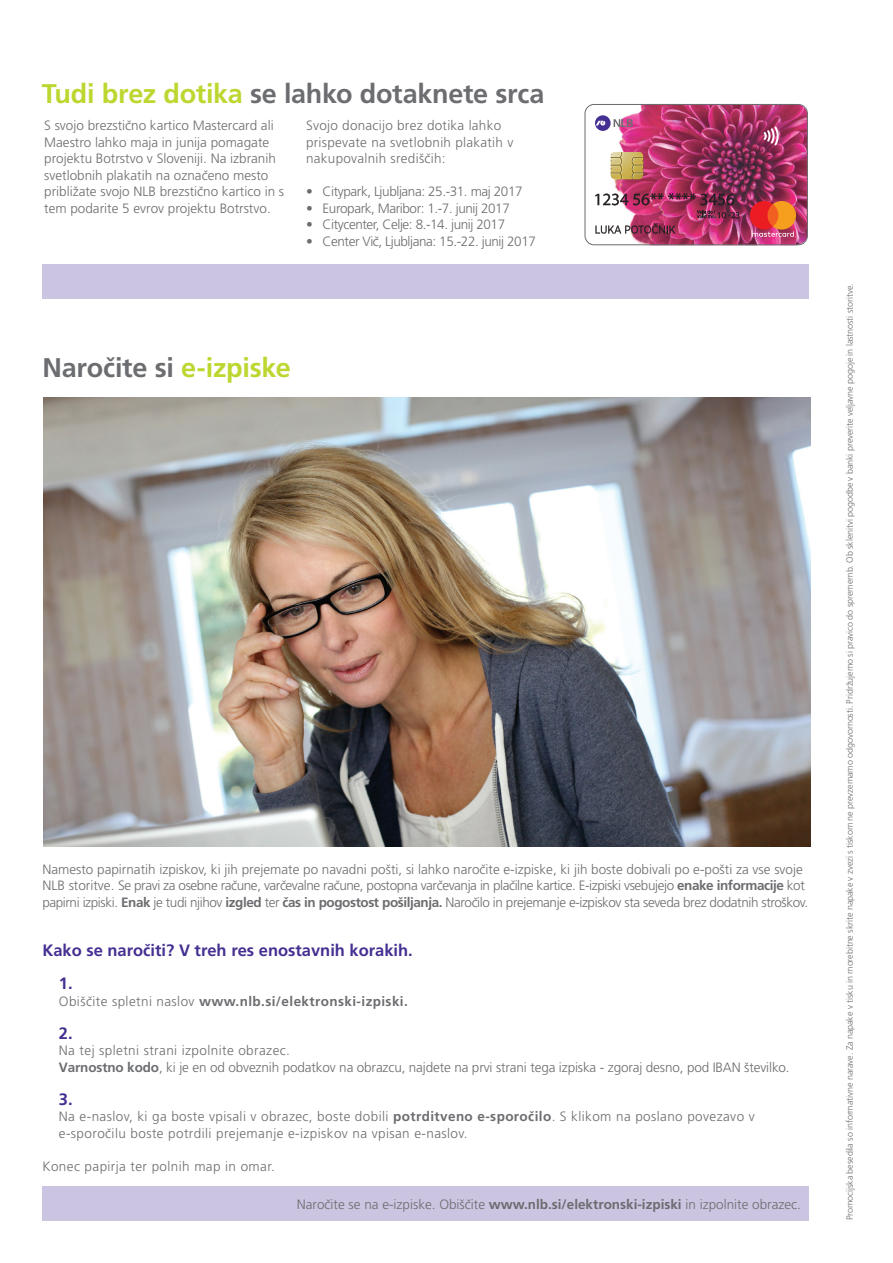
<style>
.page{position:relative;width:893px;height:1263px;background:#fff}
.page>*{position:absolute;margin:0;border:0;box-sizing:border-box;transform-origin:0 0}
.t1{font:700 27px "Frutiger LT Std";letter-spacing:-.01em;color:#6c6d70}
.t2{font:700 16.5px/33px "Frutiger LT Std";color:#452f92}
.t3{font:300 13.5px/16.5px "Frutiger LT Std";letter-spacing:-.03em;color:#6c6d70}
.t4{font:300 13.5px/16.5px "Frutiger LT Std";color:#6c6d70}
.t5{font:300 13.5px/16.5px "Frutiger LT Std";letter-spacing:.03em;color:#6c6d70}
.t6{font:300 13.5px/16.5px "Frutiger LT Std";letter-spacing:.02em;color:#6c6d70}
.t7{font:300 13.5px "Frutiger LT Std";color:#6c6b6f}
.t8{font:700 13.5px "Frutiger LT Std";letter-spacing:.03em;color:#6c6d70}
.t9{font:300 9px "Frutiger LT Std";letter-spacing:-.01em;color:#6c6b6f}
.s1{color:#bed630}
.s2{font-weight:700}
.s3{font-weight:300}
</style>
<div class="page">
<div style="left:43px;top:1186px;width:766px;height:34px;background:#ccc5e1"></div>
<div style="left:42px;top:264px;width:767px;height:34px;background:#ccc5e1"></div>
<img style="left:584px;top:104px;width:224px;height:141px">
<img style="left:43px;top:398px;width:767px;height:448px">
<h1 class="t1" style="left:42px;top:77px;width:504px"><span class="s1">Tudi brez dotika</span> se lahko dotaknete srca</h1>
<p class="t4" style="left:44px;top:117px;width:242px">S svojo brezstično kartico Mastercard ali Maestro lahko maja in junija pomagate projektu Botrstvo v Sloveniji. Na izbranih svetlobnih plakatih na označeno mesto približate svojo NLB brezstično kartico in s tem podarite 5 evrov projektu Botrstvo.</p>
<p class="t6" style="left:306px;top:117px;width:209px">Svojo donacijo brez dotika lahko prispevate na svetlobnih plakatih v nakupovalnih središčih:</p>
<p class="t3" style="left:306px;top:183px;width:218px">• Citypark, Ljubljana: 25.-31. maj 2017</p>
<p class="t3" style="left:306px;top:200px;width:205px">• Europark, Maribor: 1.-7. junij 2017</p>
<p class="t3" style="left:306px;top:216px;width:201px">• Citycenter, Celje: 8.-14. junij 2017</p>
<p class="t3" style="left:306px;top:233px;width:231px">• Center Vič, Ljubljana: 15.-22. junij 2017</p>
<h1 class="t1" style="left:42px;top:352px;width:250px">Naročite si <span class="s1">e-izpiske</span></h1>
<p class="t3" style="left:42px;top:861px;width:767px">Namesto papirnatih izpiskov, ki jih prejemate po navadni pošti, si lahko naročite e-izpiske, ki jih boste dobivali po e-pošti za vse svoje<br>NLB storitve. Se pravi za osebne račune, varčevalne račune, postopna varčevanja in plačilne kartice. E-izpiski vsebujejo <span class="s2">enake informacije</span> kot papirni izpiski. <span class="s2">Enak</span> je tudi njihov <span class="s2">izgled</span> ter <span class="s2">čas in pogostost pošiljanja.</span> Naročilo in prejemanje e-izpiskov sta seveda brez dodatnih stroškov.</p>
<p class="t2" style="left:59px;top:934px;width:355px;text-indent:-16px">Kako se naročiti? V treh res enostavnih korakih.<br>1.</p>
<p class="t8" style="left:59px;top:993px;width:350px"><span class="s3">Obiščite spletni naslov</span> www.nlb.si/elektronski-izpiski.</p>
<p class="t2" style="left:59px;top:1016px;width:15px">2.</p>
<p class="t4" style="left:59px;top:1042px;width:732px">Na tej spletni strani izpolnite obrazec.<br><span class="s2">Varnostno kodo</span>, ki je en od obveznih podatkov na obrazcu, najdete na prvi strani tega izpiska - zgoraj desno, pod IBAN številko.</p>
<p class="t2" style="left:59px;top:1082px;width:15px">3.</p>
<p class="t5" style="left:59px;top:1108px;width:697px">Na e-naslov, ki ga boste vpisali v obrazec, boste dobili <span class="s2">potrditveno e-sporočilo</span>. S klikom na poslano povezavo v e-sporočilu boste potrdili prejemanje e-izpiskov na vpisan e-naslov.</p>
<p class="t5" style="left:42px;top:1158px;width:234px">Konec papirja ter polnih map in omar.</p>
<p class="t7" style="left:297px;top:1196px;width:506px">Naročite se na e-izpiske. Obiščite <span class="s2">www.nlb.si/elektronski-izpiski</span> in izpolnite obrazec.</p>
<p class="t9" style="left:844px;top:1220px;width:938px;rotate:-90deg">Promocijska besedila so informativne narave. Za napake v tisku in morebitne skrite napake v zvezi s tiskom ne prevzemamo odgovornosti. Pridržujemo si pravico do sprememb. Ob sklenitvi pogodbe v banki preverite veljavne pogoje in lastnosti storitve.</p>
</div>
